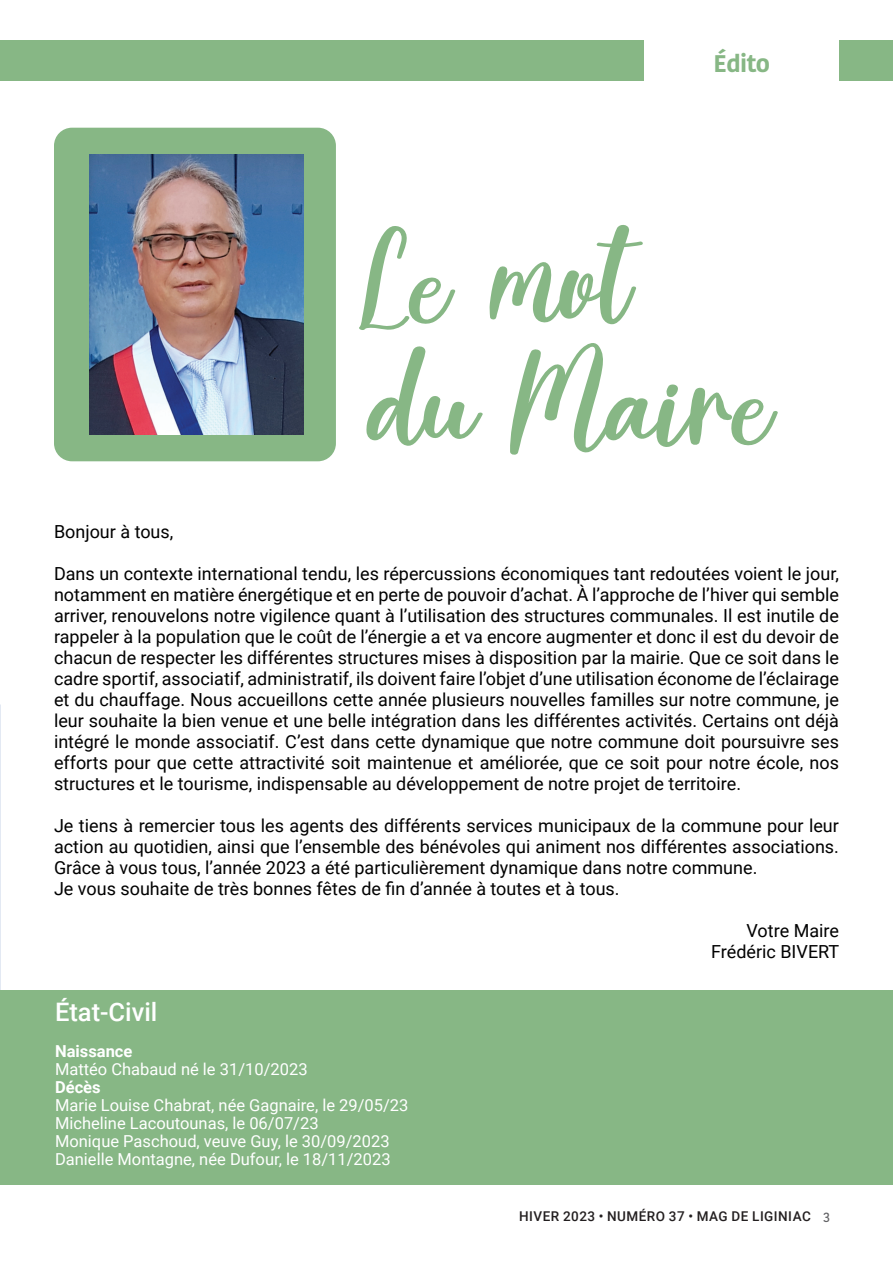
<style>
.page{position:relative;width:893px;height:1263px;background:#fff}
.page>*{position:absolute;margin:0;border:0;box-sizing:border-box;transform-origin:0 0}
.t1{font:135px/121.5px "Always";color:#87b785}
.t2{font:500 25.5px "Roboto";color:#fff}
.t3{font:700 24px "Kohinoor Bangla";letter-spacing:-.02em;color:#87b785}
.t4{font:18px/21px "Roboto";color:#000001;text-align:justify}
.t5{font:16.5px/18px "Roboto";color:#fff}
.t6{font:700 16.5px "Roboto";color:#fff}
.t7{font:500 13.5px "Roboto";letter-spacing:.035em;color:#231f20}
.s1{font-family:"Kohinoor Bangla";color:#636366}
</style>
<div class="page">
<div style="left:0;top:40px;width:893px;height:41px;background:#87b785"></div>
<div style="left:645px;top:22px;width:194px;height:76px;background:#fff"></div>
<div style="left:54px;top:128px;width:282px;height:333px;background:#87b785;border-radius:18px"></div>
<img style="left:89px;top:154px;width:214px;height:281px">
<div style="left:0;top:990px;width:893px;height:194px;background:#87b785"></div>
<h3 class="t3" style="left:713px;top:43px;width:58px">Édito</h3>
<h1 class="t1" style="left:372px;top:236px;width:402px">Le mot<br>du Maire</h1>
<p class="t4" style="left:54px;top:521px;width:121px">Bonjour à tous,</p>
<p class="t4" style="left:54px;top:563px;width:786px">Dans un contexte international tendu, les répercussions économiques tant redoutées voient le jour, notamment en matière énergétique et en perte de pouvoir d’achat. À l’approche de l’hiver qui semble arriver, renouvelons notre vigilence quant à l’utilisation des structures communales. Il est inutile de rappeler à la population que le coût de l’énergie a et va encore augmenter et donc il est du devoir de chacun de respecter les différentes structures mises à disposition par la mairie. Que ce soit dans le cadre sportif, associatif, administratif, ils doivent faire l’objet d’une utilisation économe de l’éclairage et du chauffage. Nous accueillons cette année plusieurs nouvelles familles sur notre commune, je leur souhaite la bien venue et une belle intégration dans les différentes activités. Certains ont déjà intégré le monde associatif. C’est dans cette dynamique que notre commune doit poursuivre ses efforts pour que cette attractivité soit maintenue et améliorée, que ce soit pour notre école, nos structures et le tourisme, indispensable au développement de notre projet de territoire.</p>
<p class="t4" style="left:54px;top:815px;width:786px;text-align:left">Je tiens à remercier tous les agents des différents services municipaux de la commune pour leur action au quotidien, ainsi que l’ensemble des bénévoles qui animent nos différentes associations.<br>Grâce à vous tous, l’année 2023 a été particulièrement dynamique dans notre commune.<br>Je vous souhaite de très bonnes fêtes de fin d’année à toutes et à tous.</p>
<p class="t4" style="left:711px;top:920px;width:130px;text-align:right">Votre Maire<br>Frédéric BIVERT</p>
<h2 class="t2" style="left:55px;top:993px;width:104px">État-Civil</h2>
<p class="t6" style="left:55px;top:1039px;width:79px">Naissance</p>
<p class="t5" style="left:55px;top:1059px;width:254px">Mattéo Chabaud né le 31/10/2023</p>
<p class="t6" style="left:55px;top:1075px;width:47px">Décès</p>
<p class="t5" style="left:55px;top:1095px;width:355px">Marie Louise Chabrat, née Gagnaire, le 29/05/23<br>Micheline Lacoutounas, le 06/07/23<br>Monique Paschoud, veuve Guy, le 30/09/2023<br>Danielle Montagne, née Dufour, le 18/11/2023</p>
<p class="t7" style="left:519px;top:1207px;width:312px">HIVER 2023 • NUMÉRO 37 • MAG DE LIGINIAC <span class="s1">3</span></p>
</div>
